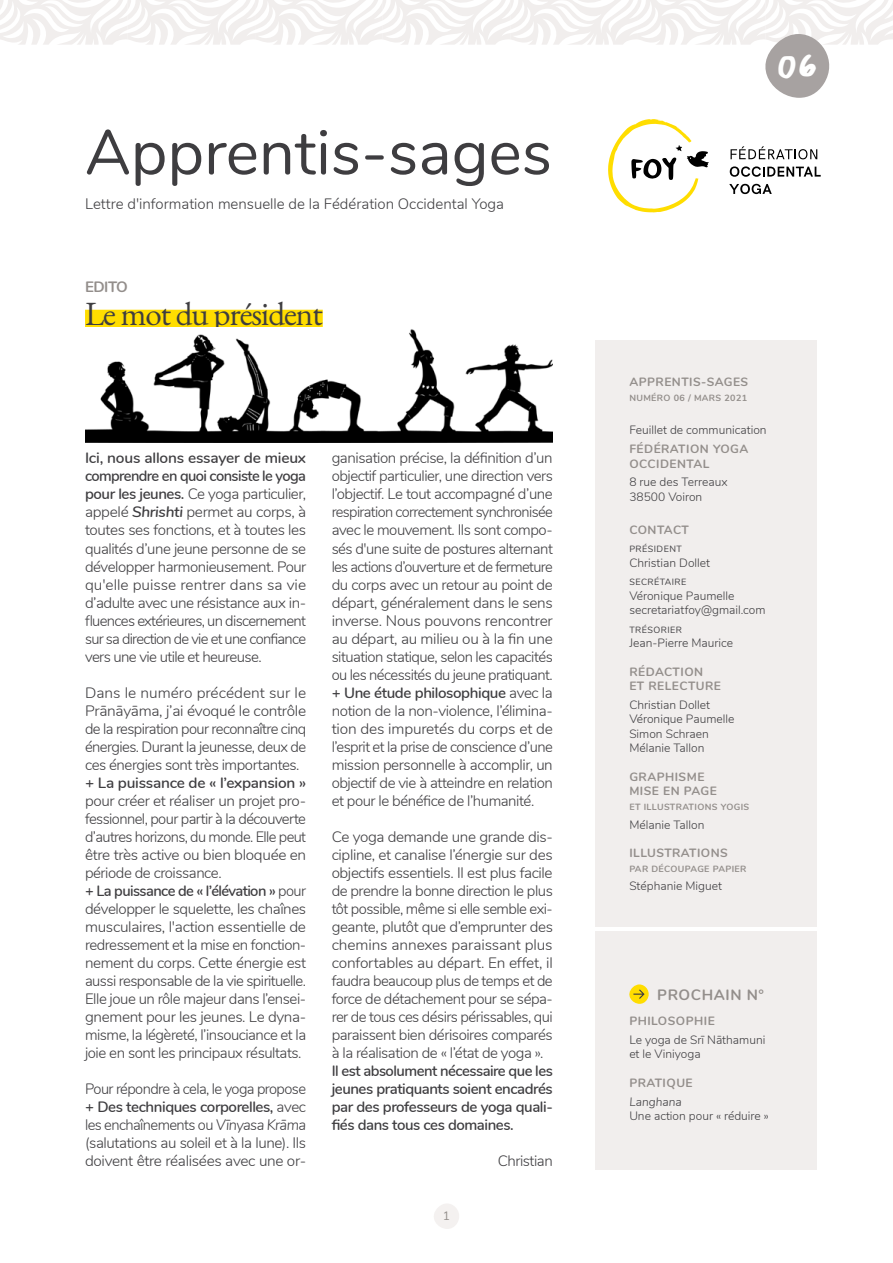
<style>
.page{position:relative;width:893px;height:1263px;background:#fff}
.page>*{position:absolute;margin:0;border:0;box-sizing:border-box;transform-origin:0 0}
.t1{font:63px "Nunito";color:#3e3d40}
.t2{font:42px "good";color:#fff}
.t3{font:33px "EB Garamond";letter-spacing:-.03em;color:#3e3d40}
.t4{font:300 15px/18px "Nunito";letter-spacing:-.03em;color:#3e3d40;text-align:justify}
.t5{font:600 15px/18px "Nunito";letter-spacing:-.03em;color:#3e3d40;text-align:justify}
.t6{font:300 15px "Nunito";color:#3e3d40}
.t7{font:700 15px "Nunito";letter-spacing:.04em;color:#938e8b}
.t8{font:300 12px/14.4px "Nunito";color:#3e3d40}
.t9{font:700 12px/14.4px "Nunito";letter-spacing:.04em;color:#938e8b}
.t10{font:italic 300 12px "Nunito";color:#3e3d40}
.t11{font:12px "Nunito";color:#938e8b}
.t12{font:700 9px "Nunito";letter-spacing:.04em;color:#938e8b}
.t13{font:9px "Nunito";letter-spacing:.05em;color:#3e3d40}
.s1{font-weight:600}
.s2{font-weight:600;font-style:italic}
.s3{font-style:italic}
</style>
<div class="page">
<svg style="left:434px;top:1204px;width:25px;height:25px"></svg>
<div style="left:85px;top:310px;width:238px;height:18px;background:#fd0"></div>
<svg style="left:608px;top:119px;width:213px;height:93px"></svg>
<div style="left:595px;top:340px;width:221px;height:587px;background:#f1eeed"></div>
<div style="left:595px;top:931px;width:221px;height:238px;background:#f1eeed"></div>
<svg style="left:629px;top:984px;width:20px;height:20px"></svg>
<img style="left:85px;top:327px;width:468px;height:115px">
<svg style="left:0;top:0;width:893px;height:98px"></svg>
<h1 class="t1" style="left:85px;top:106px;width:468px">Apprentis-sages</h1>
<p class="t6" style="left:85px;top:192px;width:421px">Lettre d'information mensuelle de la Fédération Occidental Yoga</p>
<p class="t7" style="left:85px;top:275px;width:44px">EDITO</p>
<h3 class="t3" style="left:85px;top:292px;width:239px">Le mot du président</h3>
<p class="t4" style="left:85px;top:448px;width:223px"><span class="s1">Ici, nous allons essayer de mieux comprendre en quoi consiste le yoga pour les jeunes.</span> Ce yoga particulier, appelé <span class="s2">Shrishti</span> permet au corps, à toutes ses fonctions, et à toutes les qualités d’une jeune personne de se développer harmonieusement. Pour qu'elle puisse rentrer dans sa vie d’adulte avec une résistance aux in&shy;fluences extérieures, un discernement sur sa direction de vie et une confiance vers une vie utile et heureuse.</p>
<p class="t4" style="left:85px;top:682px;width:223px">Dans le numéro précédent sur le Prānāyāma, j’ai évoqué le contrôle de la respiration pour reconnaître cinq énergies. Durant la jeunesse, deux de ces énergies sont très importantes.</p>
<p class="t5" style="left:85px;top:772px;width:223px">+ La puissance de « l’expansion »</p>
<p class="t4" style="left:85px;top:790px;width:223px;text-align:left">pour créer et réaliser un projet pro&shy;fessionnel, pour partir à la découverte d’autres horizons, du monde. Elle peut être très active ou bien bloquée en période de croissance.<br><span class="s1">+ La puissance de « l’élévation »</span> pour développer le squelette, les chaînes musculaires, l'action essentielle de redressement et la mise en fonction&shy;nement du corps. Cette énergie est aussi responsable de la vie spirituelle.<br>Elle joue un rôle majeur dans l’ensei&shy;gnement pour les jeunes. Le dyna&shy;misme, la légèreté, l’insouciance et la joie en sont les principaux résultats.</p>
<p class="t4" style="left:85px;top:1078px;width:223px">Pour répondre à cela, le yoga propose <span class="s1">+ Des techniques corporelles,</span> avec les enchaînements ou <span class="s3">Vīnyasa Krāma </span>(salutations au soleil et à la lune). Ils doivent être réalisées avec une or-</p>
<p class="t4" style="left:332px;top:448px;width:223px">ganisation précise, la définition d’un objectif particulier, une direction vers l’objectif. Le tout accompagné d’une respiration correctement synchronisée avec le mouvement. Ils sont compo&shy;sés d'une suite de postures alternant les actions d’ouverture et de fermeture du corps avec un retour au point de départ, généralement dans le sens inverse. Nous pouvons rencontrer au départ, au milieu ou à la fin une situation statique, selon les capacités ou les nécessités du jeune pratiquant. <span class="s1">+ Une étude philosophique</span> avec la notion de la non-violence, l’élimina&shy;tion des impuretés du corps et de l’esprit et la prise de conscience d’une mission personnelle à accomplir, un objectif de vie à atteindre en relation et pour le bénéfice de l’humanité.</p>
<p class="t4" style="left:332px;top:826px;width:223px">Ce yoga demande une grande dis&shy;cipline, et canalise l’énergie sur des objectifs essentiels. Il est plus facile de prendre la bonne direction le plus tôt possible, même si elle semble exi&shy;geante, plutôt que d’emprunter des chemins annexes paraissant plus confortables au départ. En effet, il faudra beaucoup plus de temps et de force de détachement pour se sépa&shy;rer de tous ces désirs périssables, qui paraissent bien dérisoires comparés à la réalisation de « l’état de yoga ».</p>
<p class="t5" style="left:332px;top:1060px;width:223px">Il est absolument nécessaire que les jeunes pratiquants soient encadrés par des professeurs de yoga quali&shy;fiés dans tous ces domaines.</p>
<p class="t4" style="left:498px;top:1150px;width:57px">Christian</p>
<p class="t11" style="left:443px;top:1207px;width:9px">1</p>
<h2 class="t2" style="left:778px;top:44px;width:40px">06</h2>
<p class="t9" style="left:629px;top:374px;width:120px">APPRENTIS-SAGES</p>
<p class="t12" style="left:629px;top:392px;width:119px">NUMÉRO 06 / MARS 2021</p>
<p class="t8" style="left:629px;top:422px;width:139px">Feuillet de communication</p>
<p class="t9" style="left:629px;top:441px;width:121px">FÉDÉRATION YOGA<br>OCCIDENTAL</p>
<p class="t8" style="left:629px;top:474px;width:100px">8 rue des Terreaux<br>38500 Voiron</p>
<p class="t9" style="left:629px;top:521px;width:61px">CONTACT</p>
<p class="t13" style="left:629px;top:542px;width:54px">PRÉSIDENT</p>
<p class="t8" style="left:629px;top:555px;width:82px">Christian Dollet</p>
<p class="t13" style="left:629px;top:576px;width:59px">SECRÉTAIRE</p>
<p class="t8" style="left:629px;top:588px;width:138px">Véronique Paumelle secretariatfoy@gmail.com</p>
<p class="t13" style="left:629px;top:623px;width:54px">TRÉSORIER</p>
<p class="t8" style="left:629px;top:635px;width:105px">Jean-Pierre Maurice</p>
<p class="t9" style="left:629px;top:664px;width:93px">RÉDACTION<br>ET RELECTURE</p>
<p class="t8" style="left:629px;top:697px;width:107px">Christian Dollet<br>Véronique Paumelle<br>Simon Schraen<br>Mélanie Tallon</p>
<p class="t9" style="left:629px;top:769px;width:89px">GRAPHISME<br>MISE EN PAGE</p>
<p class="t12" style="left:629px;top:800px;width:121px">ET ILLUSTRATIONS YOGIS</p>
<p class="t8" style="left:629px;top:816px;width:77px">Mélanie Tallon</p>
<p class="t9" style="left:629px;top:845px;width:100px">ILLUSTRATIONS</p>
<p class="t12" style="left:629px;top:862px;width:119px">PAR DÉCOUPAGE PAPIER</p>
<p class="t8" style="left:629px;top:878px;width:94px">Stéphanie Miguet</p>
<p class="t7" style="left:657px;top:984px;width:108px">PROCHAIN N°</p>
<p class="t9" style="left:629px;top:1013px;width:87px">PHILOSOPHIE</p>
<p class="t8" style="left:629px;top:1032px;width:138px">Le yoga de Srī Nāthamuni et le Viniyoga</p>
<p class="t9" style="left:629px;top:1075px;width:65px">PRATIQUE</p>
<p class="t10" style="left:629px;top:1092px;width:54px">Langhana</p>
<p class="t8" style="left:629px;top:1108px;width:141px">Une action pour « réduire »</p>
</div>
